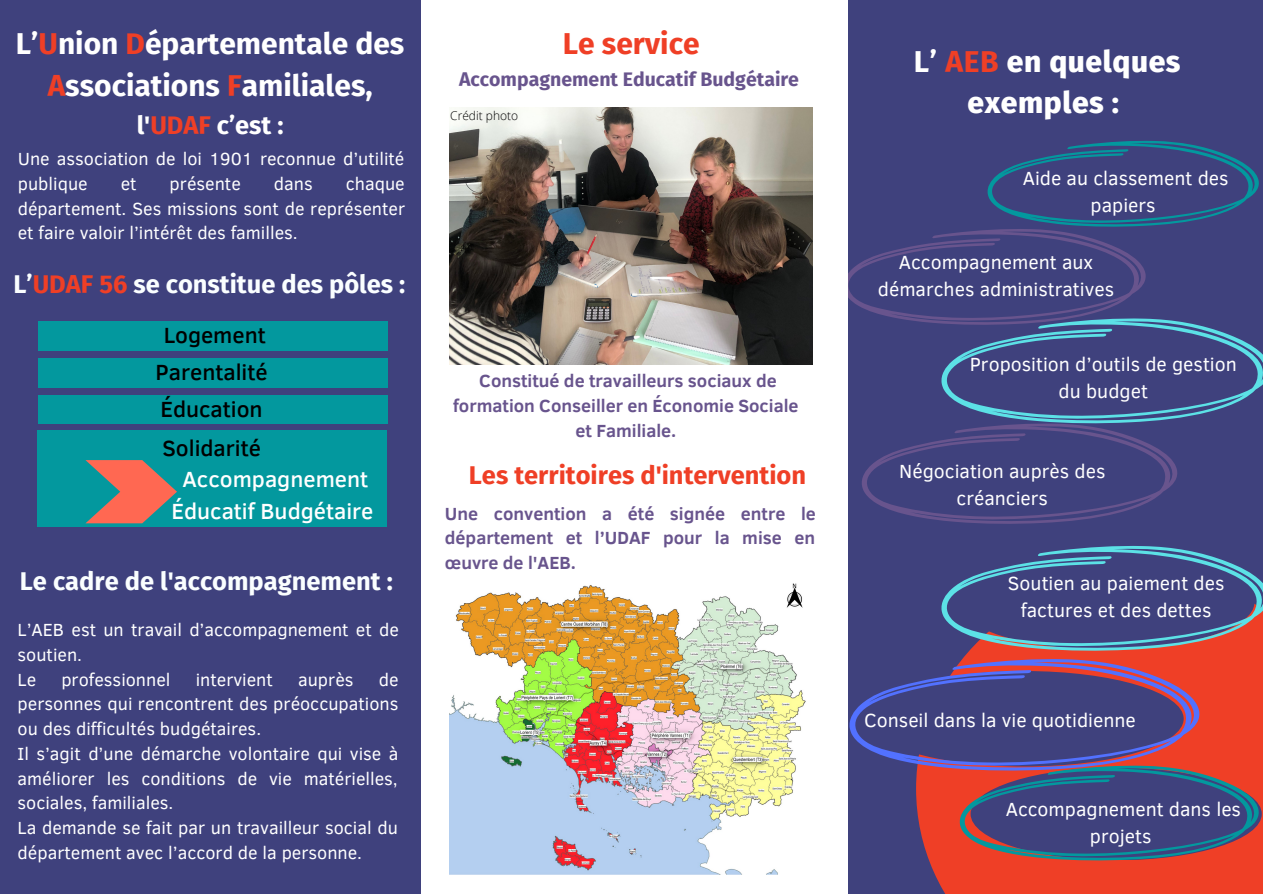
<style>
.page{position:relative;width:1263px;height:894px;background:#fff}
.page>*{position:absolute;margin:0;border:0;box-sizing:border-box;transform-origin:0 0}
.t1{font:700 30px/41.5px "Fira Sans";color:#fff;text-align:center}
.t2{font:800 30px/41.5px "Fira Sans";letter-spacing:.02em;color:#fff;text-align:center}
.t3{font:700 30px "Fira Sans";color:#ef3f26}
.t4{font:700 25.5px "Fira Sans";color:#fafeff}
.t5{font:700 25.5px "Fira Sans";color:#ef3f26}
.t6{font:700 25.5px "Fira Sans";color:#fff}
.t7{font:500 22.5px/37.8px "Clear Sans";color:#000;text-align:center}
.t8{font:500 22.5px/31.5px "Clear Sans";color:#fff;text-align:center}
.t9{font:19.5px/27px "Clear Sans";color:#fff;text-align:center}
.t10{font:700 19.5px "Fira Sans";color:#68548d}
.t11{font:18px/24.8px "Clear Sans";color:#fff}
.t12{font:700 18px/24.8px "Clear Sans";color:#68548d;text-align:center}
.t13{font:300 12px "Open Sans";color:#000}
.s1{color:#ef3f26}
.s2{font-weight:700}
.s3{font-weight:700;color:#ef3f26}
</style>
<div class="page">
<div style="left:0;top:0;width:1263px;height:893px;background:#3f417d"></div>
<div style="left:38px;top:321px;width:349px;height:29px;background:#03989e"></div>
<div style="left:38px;top:358px;width:349px;height:30px;background:#03989e"></div>
<div style="left:38px;top:395px;width:349px;height:28px;background:#03989e"></div>
<div style="left:37px;top:430px;width:349px;height:96px;background:#03989e"></div>
<svg style="left:85px;top:460px;width:92px;height:63px"></svg>
<div style="left:929px;top:651px;width:334px;height:242px;background:#ef3f26"></div>
<div style="left:421px;top:0;width:426px;height:893px;background:#fff"></div>
<img style="left:449px;top:108px;width:364px;height:256px">
<svg style="left:847px;top:140px;width:416px;height:384px"></svg>
<svg style="left:941px;top:545px;width:322px;height:106px"></svg>
<svg style="left:849px;top:658px;width:411px;height:202px"></svg>
<img style="left:450px;top:583px;width:356px;height:291px">
<h1 class="t1" style="left:16px;top:23px;width:390px">L’<span class="s1">U</span>nion <span class="s1">D</span>épartementale des<br><span class="s1">A</span>ssociations <span class="s1">F</span>amiliales,</h1>
<h2 class="t6" style="left:137px;top:110px;width:148px">l'<span class="s1">UDAF</span> c’est :</h2>
<p class="t11" style="left:18px;top:145px;width:388px">Une association de loi 1901 reconnue d’utilité publique</p>
<p class="t11" style="left:121px;top:170px;width:17px">et</p>
<p class="t11" style="left:170px;top:170px;width:73px">présente</p>
<p class="t11" style="left:274px;top:170px;width:40px">dans</p>
<p class="t11" style="left:18px;top:170px;width:389px;text-align:justify;text-indent:328px">chaque département. Ses missions sont de représenter et faire valoir l’intérêt des familles.</p>
<h2 class="t4" style="left:13px;top:269px;width:393px">L’<span class="s1">UDAF 56</span> se constitue des pôles :</h2>
<p class="t7" style="left:156px;top:314px;width:114px">Logement<br>Parentalité<br>Éducation<br>Solidarité</p>
<p class="t8" style="left:171px;top:462px;width:204px">Accompagnement<br>Éducatif Budgétaire</p>
<h2 class="t4" style="left:20px;top:566px;width:375px">Le cadre de l'accompagnement :</h2>
<p class="t11" style="left:18px;top:616px;width:383px">L’AEB est un travail d’accompagnement et de soutien.<br>Le</p>
<p class="t11" style="left:61px;top:665px;width:111px">professionnel</p>
<p class="t11" style="left:196px;top:665px;width:79px">intervient</p>
<p class="t11" style="left:298px;top:665px;width:57px">auprès</p>
<p class="t11" style="left:18px;top:665px;width:382px;text-indent:361px">de personnes qui rencontrent des préoccupations ou des difficultés budgétaires.<br>Il s’agit d’une démarche volontaire qui vise à améliorer les conditions de vie matérielles, sociales, familiales.<br>La demande se fait par un travailleur social du département avec l’accord de la personne.</p>
<h1 class="t3" style="left:563px;top:26px;width:138px">Le service</h1>
<p class="t10" style="left:459px;top:67px;width:341px">Accompagnement Educatif Budgétaire</p>
<p class="t13" style="left:450px;top:107px;width:69px">Crédit photo</p>
<p class="t12" style="left:453px;top:367px;width:347px">Constitué de travailleurs sociaux de formation Conseiller en Économie Sociale et Familiale.</p>
<h2 class="t5" style="left:469px;top:459px;width:339px">Les territoires d'intervention</h2>
<p class="t12" style="left:445px;top:500px;width:372px;text-align:justify">Une convention a été signée entre le département et l’UDAF pour la mise en œuvre de l'AEB.</p>
<h1 class="t2" style="left:914px;top:41px;width:268px"><span class="s2">L’</span> <span class="s3">AEB</span> en quelques exemples :</h1>
<p class="t9" style="left:1023px;top:164px;width:207px">Aide au classement des papiers</p>
<p class="t9" style="left:878px;top:247px;width:238px">Accompagnement aux démarches administratives</p>
<p class="t9" style="left:970px;top:349px;width:269px">Proposition d’outils de gestion du budget</p>
<p class="t9" style="left:899px;top:456px;width:208px">Négociation auprès des créanciers</p>
<p class="t9" style="left:1008px;top:568px;width:218px">Soutien au paiement des factures et des dettes</p>
<p class="t9" style="left:864px;top:705px;width:273px">Conseil dans la vie quotidienne</p>
<p class="t9" style="left:1006px;top:794px;width:237px">Accompagnement dans les projets</p>
</div>
